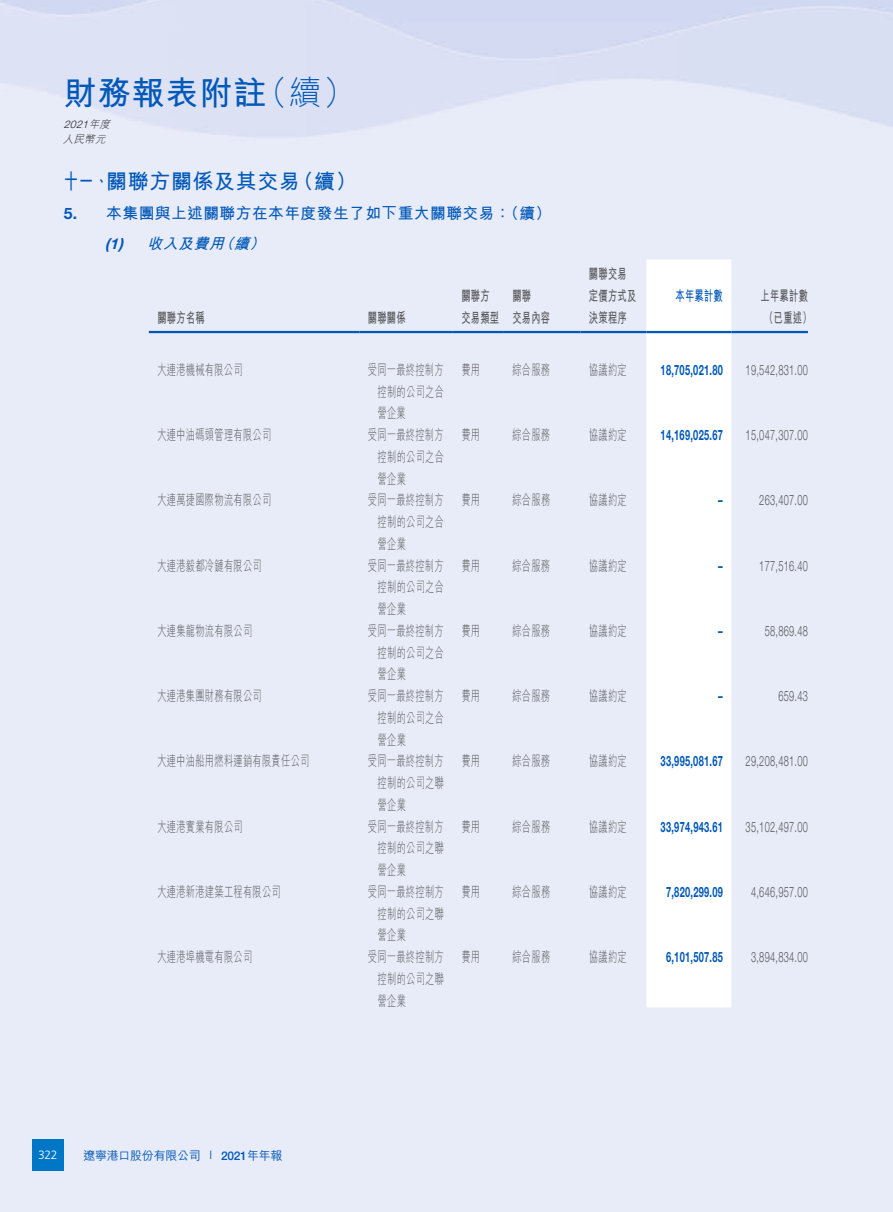
<style>
.page{position:relative;width:893px;height:1212px;background:#fff}
.page>*{position:absolute;margin:0;border:0;box-sizing:border-box;transform-origin:0 0}
.t1{font:700 33px "M Hei HK";letter-spacing:.03em;color:#0058b8}
.t2{font:700 21px "M Hei HK";letter-spacing:.03em;color:#0058b8;scale:.7 1}
.t3{font:700 15.75px "M Hei HK";letter-spacing:.03em;color:#0058b8}
.t4{font:italic 700 15px "M Hei HK";color:#0058b8}
.t5{font:300 14.25px/21.8px "M Hei HK";letter-spacing:.03em;color:#57585a;text-align:justify;scale:.65 1}
.t6{font:300 14.25px "Helvetica Neue LT Std";letter-spacing:.03em;color:#57585a;scale:.65 1}
.t7{font:700 14.25px "Helvetica Neue LT Std";letter-spacing:.03em;color:#0058b8;scale:.65 1}
.t8{font:700 14.25px/21.8px "M Hei HK";letter-spacing:.03em;color:#57585a;scale:.65 1}
.t9{font:700 14.25px "M Hei HK";letter-spacing:.03em;color:#0058b8;scale:.65 1}
.t10{font:500 12px "M Hei HK";letter-spacing:-.025em;color:#0058b8}
.t11{font:300 12px "Frutiger LT Std";color:#fff}
.t12{font:italic 300 10.5px "Helvetica Neue LT Std";color:#231f20}
.t13{font:italic 300 10.5px "M Hei HK";color:#231f20}
.s1{font-weight:300}
.s2{font-family:"M Hei HK"}
.s3{font-family:"Helvetica Neue LT Std"}
.s4{font-family:"Frutiger LT Std";font-weight:300}
</style>
<div class="page">
<div style="left:32px;top:1139px;width:32px;height:32px;background:#0076c7"></div>
<hr style="left:149px;top:331px;width:210px;height:2px;background:#0058b8">
<hr style="left:359px;top:331px;width:94px;height:2px;background:#0058b8">
<hr style="left:453px;top:331px;width:51px;height:2px;background:#0058b8">
<hr style="left:504px;top:331px;width:76px;height:2px;background:#0058b8">
<hr style="left:580px;top:331px;width:66px;height:2px;background:#0058b8">
<hr style="left:646px;top:331px;width:85px;height:2px;background:#0058b8">
<hr style="left:731px;top:331px;width:77px;height:2px;background:#0058b8">
<h1 class="t1" style="left:64px;top:69px;width:293px">財務報表附註<span class="s1">（續）</span></h1>
<p class="t12" style="left:64px;top:118px;width:51px">2021<span class="s2">年度</span></p>
<p class="t13" style="left:63px;top:134px;width:47px">人民幣元</p>
<h2 class="t2" style="left:64px;top:166px;width:420px">十一、關聯方關係及其交易（續）</h2>
<p class="t3" style="left:64px;top:202px;width:489px"><span class="s3">5.</span> 本集團與上述關聯方在本年度發生了如下重大關聯交易：（續）</p>
<p class="t4" style="left:105px;top:233px;width:166px"><span class="s3">(1)</span> 收入及費用（續）</p>
<p class="t8" style="left:157px;top:305px;width:74px">關聯方名稱</p>
<p class="t8" style="left:368px;top:305px;width:60px">關聯關係</p>
<p class="t8" style="left:461px;top:284px;width:60px">關聯方交易類型</p>
<p class="t8" style="left:512px;top:284px;width:60px">關聯<br>交易內容</p>
<p class="t8" style="left:589px;top:262px;width:74px">關聯交易定價方式及決策程序</p>
<p class="t9" style="left:675px;top:285px;width:74px">本年累計數</p>
<p class="t8" style="left:761px;top:284px;width:80px">上年累計數（已重述）</p>
<p class="t5" style="left:157px;top:359px;width:133px">大連港機械有限公司</p>
<p class="t5" style="left:378px;top:359px;width:104px;text-indent:-10px">受同一最終控制方控制的公司之合營企業</p>
<p class="t5" style="left:461px;top:358px;width:30px">費用</p>
<p class="t5" style="left:512px;top:358px;width:60px">綜合服務</p>
<p class="t5" style="left:589px;top:358px;width:60px">協議約定</p>
<p class="t7" style="left:661px;top:361px;width:97px">18,705,021.80</p>
<p class="t6" style="left:746px;top:361px;width:97px">19,542,831.00</p>
<p class="t5" style="left:157px;top:424px;width:177px">大連中油碼頭管理有限公司</p>
<p class="t5" style="left:378px;top:424px;width:104px;text-indent:-10px">受同一最終控制方控制的公司之合營企業</p>
<p class="t5" style="left:461px;top:424px;width:30px">費用</p>
<p class="t5" style="left:512px;top:424px;width:60px">綜合服務</p>
<p class="t5" style="left:589px;top:424px;width:60px">協議約定</p>
<p class="t7" style="left:661px;top:426px;width:97px">14,169,025.67</p>
<p class="t6" style="left:746px;top:426px;width:97px">15,047,307.00</p>
<p class="t5" style="left:157px;top:489px;width:177px">大連萬捷國際物流有限公司</p>
<p class="t5" style="left:378px;top:489px;width:104px;text-indent:-10px">受同一最終控制方控制的公司之合營企業</p>
<p class="t5" style="left:461px;top:489px;width:30px">費用</p>
<p class="t5" style="left:512px;top:489px;width:60px">綜合服務</p>
<p class="t5" style="left:589px;top:489px;width:60px">協議約定</p>
<p class="t7" style="left:718px;top:491px;width:9px">–</p>
<p class="t6" style="left:759px;top:491px;width:76px">263,407.00</p>
<p class="t5" style="left:157px;top:554px;width:162px">大連港毅都冷鏈有限公司</p>
<p class="t5" style="left:378px;top:554px;width:104px;text-indent:-10px">受同一最終控制方控制的公司之合營企業</p>
<p class="t5" style="left:461px;top:554px;width:30px">費用</p>
<p class="t5" style="left:512px;top:554px;width:60px">綜合服務</p>
<p class="t5" style="left:589px;top:554px;width:60px">協議約定</p>
<p class="t7" style="left:718px;top:557px;width:9px">–</p>
<p class="t6" style="left:759px;top:557px;width:76px">177,516.40</p>
<p class="t5" style="left:157px;top:619px;width:148px">大連集龍物流有限公司</p>
<p class="t5" style="left:378px;top:619px;width:104px;text-indent:-10px">受同一最終控制方控制的公司之合營企業</p>
<p class="t5" style="left:461px;top:619px;width:30px">費用</p>
<p class="t5" style="left:512px;top:619px;width:60px">綜合服務</p>
<p class="t5" style="left:589px;top:619px;width:60px">協議約定</p>
<p class="t7" style="left:718px;top:622px;width:9px">–</p>
<p class="t6" style="left:765px;top:622px;width:68px">58,869.48</p>
<p class="t5" style="left:157px;top:685px;width:162px">大連港集團財務有限公司</p>
<p class="t5" style="left:378px;top:685px;width:104px;text-indent:-10px">受同一最終控制方控制的公司之合營企業</p>
<p class="t5" style="left:461px;top:685px;width:30px">費用</p>
<p class="t5" style="left:512px;top:685px;width:60px">綜合服務</p>
<p class="t5" style="left:589px;top:685px;width:60px">協議約定</p>
<p class="t7" style="left:718px;top:687px;width:9px">–</p>
<p class="t6" style="left:778px;top:687px;width:47px">659.43</p>
<p class="t5" style="left:157px;top:750px;width:235px">大連中油船用燃料運銷有限責任公司</p>
<p class="t5" style="left:378px;top:750px;width:104px;text-indent:-10px">受同一最終控制方控制的公司之聯營企業</p>
<p class="t5" style="left:461px;top:750px;width:30px">費用</p>
<p class="t5" style="left:512px;top:750px;width:60px">綜合服務</p>
<p class="t5" style="left:589px;top:750px;width:60px">協議約定</p>
<p class="t7" style="left:661px;top:752px;width:97px">33,995,081.67</p>
<p class="t6" style="left:746px;top:752px;width:97px">29,208,481.00</p>
<p class="t5" style="left:157px;top:815px;width:133px">大連港實業有限公司</p>
<p class="t5" style="left:378px;top:815px;width:104px;text-indent:-10px">受同一最終控制方控制的公司之聯營企業</p>
<p class="t5" style="left:461px;top:815px;width:30px">費用</p>
<p class="t5" style="left:512px;top:815px;width:60px">綜合服務</p>
<p class="t5" style="left:589px;top:815px;width:60px">協議約定</p>
<p class="t7" style="left:661px;top:818px;width:97px">33,974,943.61</p>
<p class="t6" style="left:746px;top:818px;width:97px">35,102,497.00</p>
<p class="t5" style="left:157px;top:880px;width:192px">大連港新港建築工程有限公司</p>
<p class="t5" style="left:378px;top:880px;width:104px;text-indent:-10px">受同一最終控制方控制的公司之聯營企業</p>
<p class="t5" style="left:461px;top:880px;width:30px">費用</p>
<p class="t5" style="left:512px;top:880px;width:60px">綜合服務</p>
<p class="t5" style="left:589px;top:880px;width:60px">協議約定</p>
<p class="t7" style="left:666px;top:883px;width:89px">7,820,299.09</p>
<p class="t6" style="left:751px;top:883px;width:89px">4,646,957.00</p>
<p class="t5" style="left:157px;top:946px;width:148px">大連港埠機電有限公司</p>
<p class="t5" style="left:378px;top:946px;width:104px;text-indent:-10px">受同一最終控制方控制的公司之聯營企業</p>
<p class="t5" style="left:461px;top:946px;width:30px">費用</p>
<p class="t5" style="left:512px;top:946px;width:60px">綜合服務</p>
<p class="t5" style="left:589px;top:946px;width:60px">協議約定</p>
<p class="t7" style="left:666px;top:948px;width:89px">6,101,507.85</p>
<p class="t6" style="left:751px;top:948px;width:89px">3,894,834.00</p>
<p class="t11" style="left:38px;top:1148px;width:21px">322</p>
<p class="t10" style="left:83px;top:1147px;width:201px">遼寧港口股份有限公司 <span class="s4">I</span> <span class="s3">2021</span>年年報</p>
</div>
